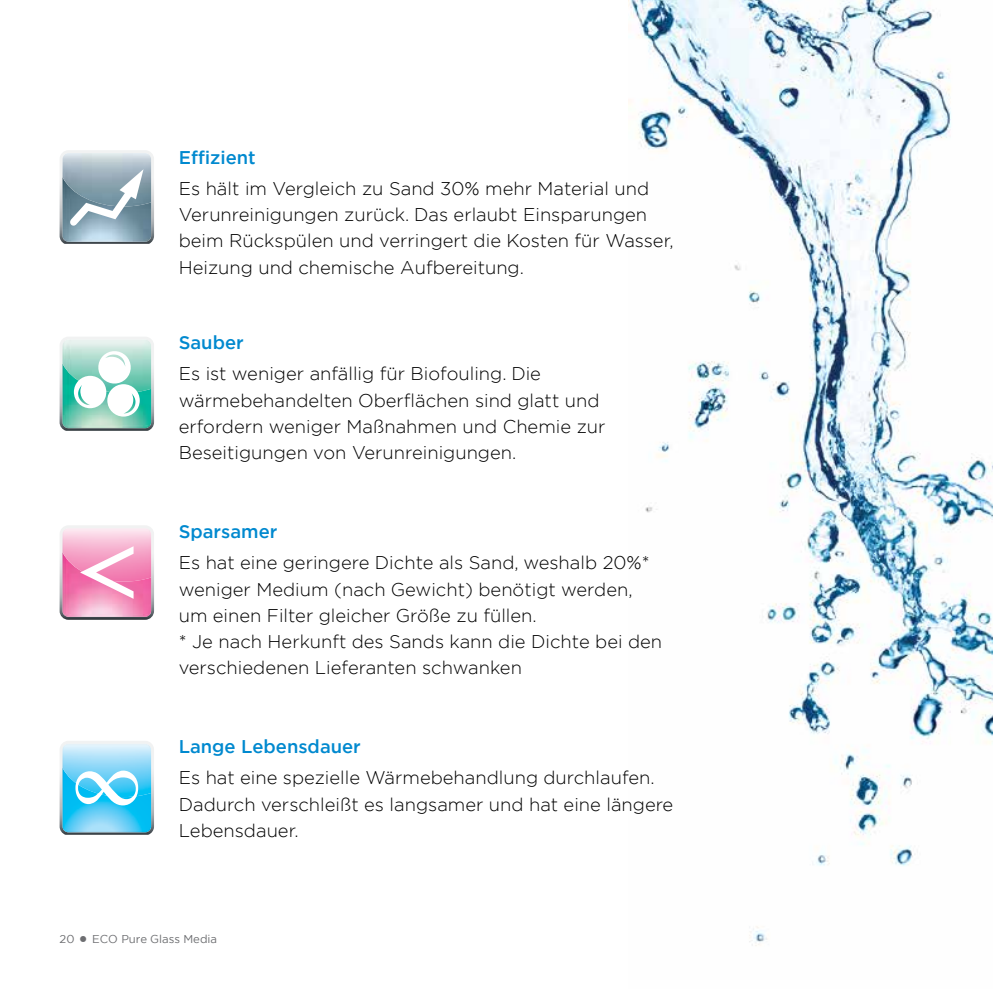
<style>
.page{position:relative;width:993px;height:993px;background:#fff}
.page>*{position:absolute;margin:0;border:0;box-sizing:border-box;transform-origin:0 0}
.t1{font:300 18.38px/26.2px "Gotham";color:#000}
.t2{font:500 18.38px "Gotham";color:#0089cf}
.t3{font:11.38px "Gotham";color:#6d6e71}
.s1{font-size:22.75px}
</style>
<div class="page">
<img style="left:628px;top:0;width:364px;height:946px">
<svg style="left:60px;top:337px;width:94px;height:93px"></svg>
<svg style="left:60px;top:526px;width:94px;height:93px;background:#eea7c7"></svg>
<svg style="left:60px;top:741px;width:94px;height:93px;background:#7dd3f1"></svg>
<svg style="left:60px;top:150px;width:94px;height:94px;background:#a0b4be"></svg>
<p class="t2" style="left:179px;top:145px;width:78px">Effizient</p>
<p class="t1" style="left:179px;top:175px;width:496px">Es hält im Vergleich zu Sand 30% mehr Material und Verunreinigungen zurück. Das erlaubt Einsparungen beim Rückspülen und verringert die Kosten für Wasser, Heizung und chemische Aufbereitung.</p>
<p class="t2" style="left:179px;top:330px;width:66px">Sauber</p>
<p class="t1" style="left:179px;top:360px;width:428px">Es ist weniger anfällig für Biofouling. Die wärmebehandelten Oberflächen sind glatt und erfordern weniger Maßnahmen und Chemie zur Beseitigungen von Verunreinigungen.</p>
<p class="t2" style="left:179px;top:519px;width:100px">Sparsamer</p>
<p class="t1" style="left:179px;top:549px;width:485px">Es hat eine geringere Dichte als Sand, weshalb 20%* weniger Medium (nach Gewicht) benötigt werden, um einen Filter gleicher Größe zu füllen.<br>* Je nach Herkunft des Sands kann die Dichte bei den verschiedenen Lieferanten schwanken</p>
<p class="t2" style="left:179px;top:734px;width:184px">Lange Lebensdauer</p>
<p class="t1" style="left:179px;top:764px;width:496px">Es hat eine spezielle Wärmebehandlung durchlaufen.<br>Dadurch verschleißt es langsamer und hat eine längere<br>Lebensdauer.</p>
<p class="t3" style="left:60px;top:931px;width:159px">20 <span class="s1">•</span> ECO Pure Glass Media</p>
</div>
